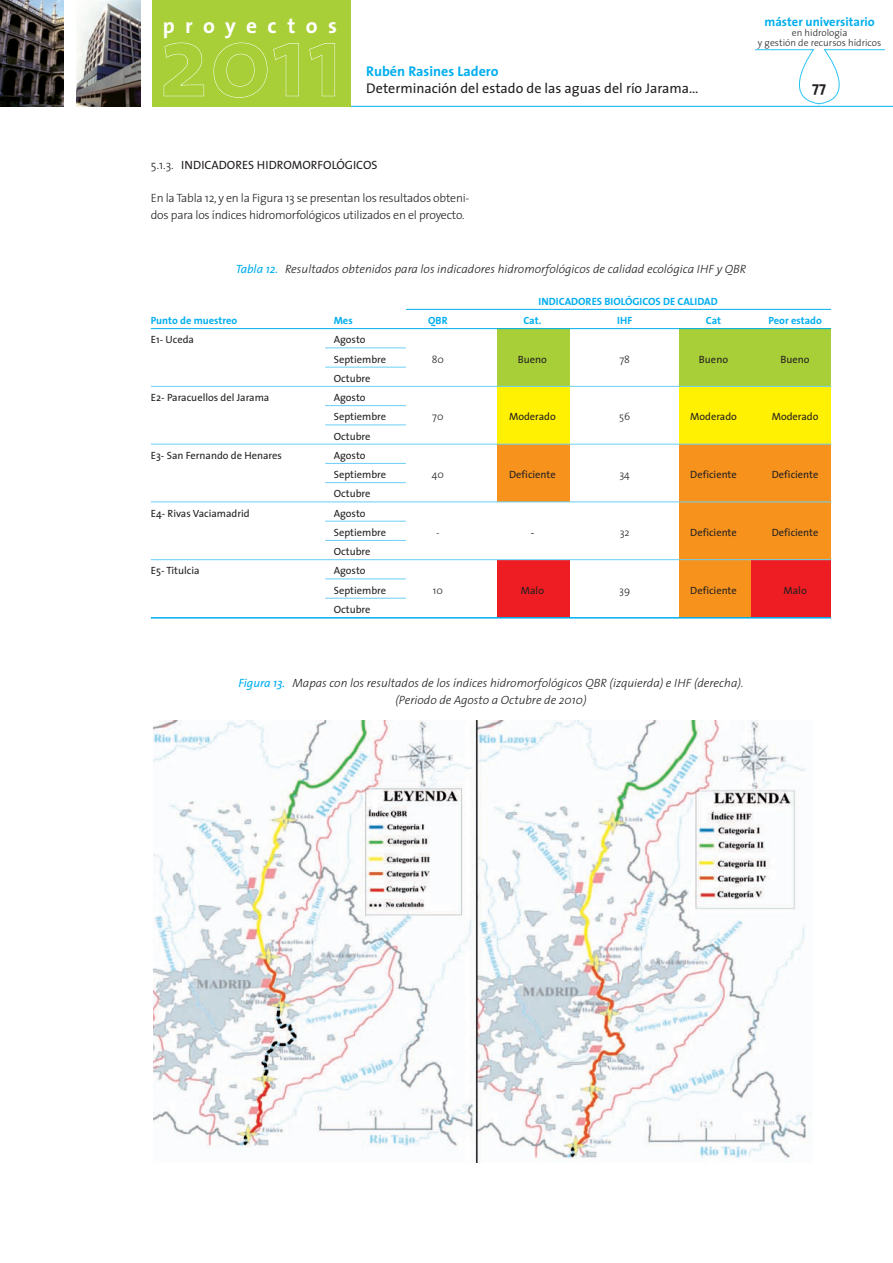
<style>
.page{position:relative;width:893px;height:1263px;background:#fff}
.page>*{position:absolute;margin:0;border:0;box-sizing:border-box;transform-origin:0 0}
.t1{font:700 21.45px "The Sans";letter-spacing:.485em;color:#fff}
.t2{font:700 15px "The Sans";color:#231f20}
.t3{font:14.1px "The Sans";color:#231f20}
.t4{font:700 14.1px "The Sans";color:#00aeef}
.t5{font:700 12.6px "The Sans";color:#00aeef}
.t6{font:italic 300 12px/16.5px "The Sans";color:#231f20;text-align:center}
.t7{font:300 12px/16.5px "The Sans";letter-spacing:-.02em;color:#231f20}
.t8{font:12px "The Sans";color:#231f20}
.t9{font:10.5px/19.2px "The Sans";color:#231f20}
.t10{font:700 10.5px "The Sans";color:#00aeef}
.t11{font:300 10.5px "The Sans";color:#231f20}
.t12{font:300 9.75px/9.8px "The Sans";color:#231f20;text-align:center}
.s1{font-weight:300}
.s2{font-weight:400;color:#00aeef}
</style>
<div class="page">
<img style="left:0;top:0;width:64px;height:106px">
<img style="left:77px;top:0;width:63px;height:106px">
<hr style="left:153px;top:106px;width:740px;height:1px;background:#00aeef">
<svg style="left:756px;top:49px;width:128px;height:56px"></svg>
<div style="left:152px;top:0;width:199px;height:106px;background:#a9cf38"></div>
<svg style="left:164px;top:43px;width:171px;height:55px"></svg>
<img style="left:154px;top:720px;width:657px;height:443px">
<div style="left:497px;top:329px;width:73px;height:57px;background:#a9cf38"></div>
<div style="left:497px;top:386px;width:73px;height:58px;background:#fff101"></div>
<div style="left:497px;top:444px;width:73px;height:58px;background:#f7931d"></div>
<div style="left:497px;top:560px;width:73px;height:58px;background:#ee1d23"></div>
<div style="left:679px;top:329px;width:73px;height:57px;background:#a9cf38"></div>
<div style="left:679px;top:386px;width:73px;height:58px;background:#fff101"></div>
<div style="left:679px;top:444px;width:73px;height:174px;background:#f7931d"></div>
<div style="left:752px;top:329px;width:79px;height:57px;background:#a9cf38"></div>
<div style="left:752px;top:386px;width:79px;height:58px;background:#fff101"></div>
<div style="left:752px;top:444px;width:79px;height:116px;background:#f7931d"></div>
<div style="left:752px;top:560px;width:79px;height:58px;background:#ee1d23"></div>
<hr style="left:406px;top:309px;width:425px;height:1px;background:#00aeef">
<hr style="left:151px;top:328px;width:680px;height:1px;background:#00aeef">
<hr style="left:325px;top:347px;width:81px;height:1px;background:#6bcff6">
<hr style="left:325px;top:367px;width:81px;height:1px;background:#6bcff6">
<hr style="left:151px;top:386px;width:680px;height:1px;background:#6bcff6">
<hr style="left:325px;top:405px;width:81px;height:1px;background:#6bcff6">
<hr style="left:325px;top:424px;width:81px;height:1px;background:#6bcff6">
<hr style="left:151px;top:444px;width:680px;height:1px;background:#6bcff6">
<hr style="left:325px;top:463px;width:81px;height:1px;background:#6bcff6">
<hr style="left:325px;top:482px;width:81px;height:1px;background:#6bcff6">
<hr style="left:151px;top:501px;width:680px;height:1px;background:#6bcff6">
<hr style="left:325px;top:521px;width:81px;height:1px;background:#6bcff6">
<hr style="left:325px;top:540px;width:81px;height:1px;background:#6bcff6">
<hr style="left:151px;top:559px;width:680px;height:1px;background:#6bcff6">
<hr style="left:325px;top:578px;width:81px;height:1px;background:#6bcff6">
<hr style="left:325px;top:598px;width:81px;height:1px;background:#6bcff6">
<hr style="left:151px;top:617px;width:680px;height:1px;background:#00aeef">
<h1 class="t1" style="left:163px;top:17px;width:176px">proyectos</h1>
<p class="t5" style="left:764px;top:17px;width:112px">máster universitario</p>
<p class="t12" style="left:758px;top:29px;width:125px">en hidrología<br>y gestión de recursos hídricos</p>
<h3 class="t4" style="left:366px;top:66px;width:134px">Rubén Rasines Ladero</h3>
<h3 class="t3" style="left:366px;top:83px;width:334px">Determinación del estado de las aguas del río Jarama…</h3>
<h2 class="t2" style="left:812px;top:81px;width:15px">77</h2>
<p class="t8" style="left:151px;top:160px;width:228px"><span class="s1">5.1.3.</span> INDICADORES HIDROMORFOLÓGICOS</p>
<p class="t7" style="left:151px;top:191px;width:320px">En la Tabla 12, y en la Figura 13 se presentan los resultados obteni&shy;dos para los índices hidromorfológicos utilizados en el proyecto.</p>
<p class="t6" style="left:236px;top:262px;width:512px"><span class="s2">Tabla 12.</span> Resultados obtenidos para los indicadores hidromorfológicos de calidad ecológica IHF y QBR</p>
<p class="t10" style="left:538px;top:297px;width:181px">INDICADORES BIOLÓGICOS DE CALIDAD</p>
<p class="t10" style="left:151px;top:316px;width:88px">Punto de muestreo</p>
<p class="t10" style="left:334px;top:316px;width:21px">Mes</p>
<p class="t10" style="left:428px;top:316px;width:21px">QBR</p>
<p class="t10" style="left:523px;top:316px;width:20px">Cat.</p>
<p class="t10" style="left:617px;top:316px;width:17px">IHF</p>
<p class="t10" style="left:706px;top:316px;width:17px">Cat</p>
<p class="t10" style="left:768px;top:316px;width:55px">Peor estado</p>
<p class="t9" style="left:151px;top:331px;width:45px">E1- Uceda</p>
<p class="t9" style="left:334px;top:331px;width:54px">Agosto<br>Septiembre</p>
<p class="t11" style="left:432px;top:355px;width:14px">80</p>
<p class="t9" style="left:518px;top:350px;width:31px">Bueno</p>
<p class="t11" style="left:619px;top:355px;width:12px">78</p>
<p class="t9" style="left:699px;top:350px;width:31px">Bueno</p>
<p class="t9" style="left:780px;top:350px;width:31px">Bueno</p>
<p class="t9" style="left:334px;top:370px;width:38px">Octubre</p>
<p class="t9" style="left:151px;top:389px;width:120px">E2- Paracuellos del Jarama</p>
<p class="t9" style="left:334px;top:389px;width:54px">Agosto<br>Septiembre</p>
<p class="t9" style="left:334px;top:427px;width:38px">Octubre</p>
<p class="t9" style="left:151px;top:447px;width:133px">E3- San Fernando de Henares</p>
<p class="t9" style="left:334px;top:447px;width:54px">Agosto<br>Septiembre</p>
<p class="t9" style="left:334px;top:485px;width:38px">Octubre</p>
<p class="t9" style="left:151px;top:504px;width:100px">E4- Rivas Vaciamadrid</p>
<p class="t9" style="left:334px;top:504px;width:54px">Agosto<br>Septiembre</p>
<p class="t9" style="left:334px;top:543px;width:38px">Octubre</p>
<p class="t9" style="left:151px;top:562px;width:50px">E5- Titulcia</p>
<p class="t9" style="left:334px;top:562px;width:54px">Agosto<br>Septiembre</p>
<p class="t9" style="left:334px;top:601px;width:38px">Octubre</p>
<p class="t11" style="left:432px;top:413px;width:13px">70</p>
<p class="t9" style="left:509px;top:408px;width:48px">Moderado</p>
<p class="t11" style="left:619px;top:413px;width:13px">56</p>
<p class="t9" style="left:690px;top:408px;width:48px">Moderado</p>
<p class="t9" style="left:772px;top:408px;width:48px">Moderado</p>
<p class="t11" style="left:432px;top:470px;width:14px">40</p>
<p class="t9" style="left:509px;top:466px;width:48px">Deficiente</p>
<p class="t11" style="left:619px;top:470px;width:12px">34</p>
<p class="t9" style="left:690px;top:466px;width:48px">Deficiente</p>
<p class="t9" style="left:772px;top:466px;width:48px">Deficiente</p>
<p class="t11" style="left:436px;top:528px;width:5px">-</p>
<p class="t9" style="left:531px;top:524px;width:5px">-</p>
<p class="t11" style="left:620px;top:528px;width:11px">32</p>
<p class="t9" style="left:690px;top:524px;width:48px">Deficiente</p>
<p class="t9" style="left:772px;top:524px;width:48px">Deficiente</p>
<p class="t11" style="left:433px;top:586px;width:11px">10</p>
<p class="t9" style="left:521px;top:581px;width:25px">Malo</p>
<p class="t11" style="left:619px;top:586px;width:12px">39</p>
<p class="t9" style="left:690px;top:581px;width:48px">Deficiente</p>
<p class="t9" style="left:783px;top:581px;width:25px">Malo</p>
<p class="t6" style="left:239px;top:676px;width:506px"><span class="s2">Figura 13.</span> Mapas con los resultados de los índices hidromorfológicos QBR (izquierda) e IHF (derecha). (Periodo de Agosto a Octubre de 2010)</p>
</div>
